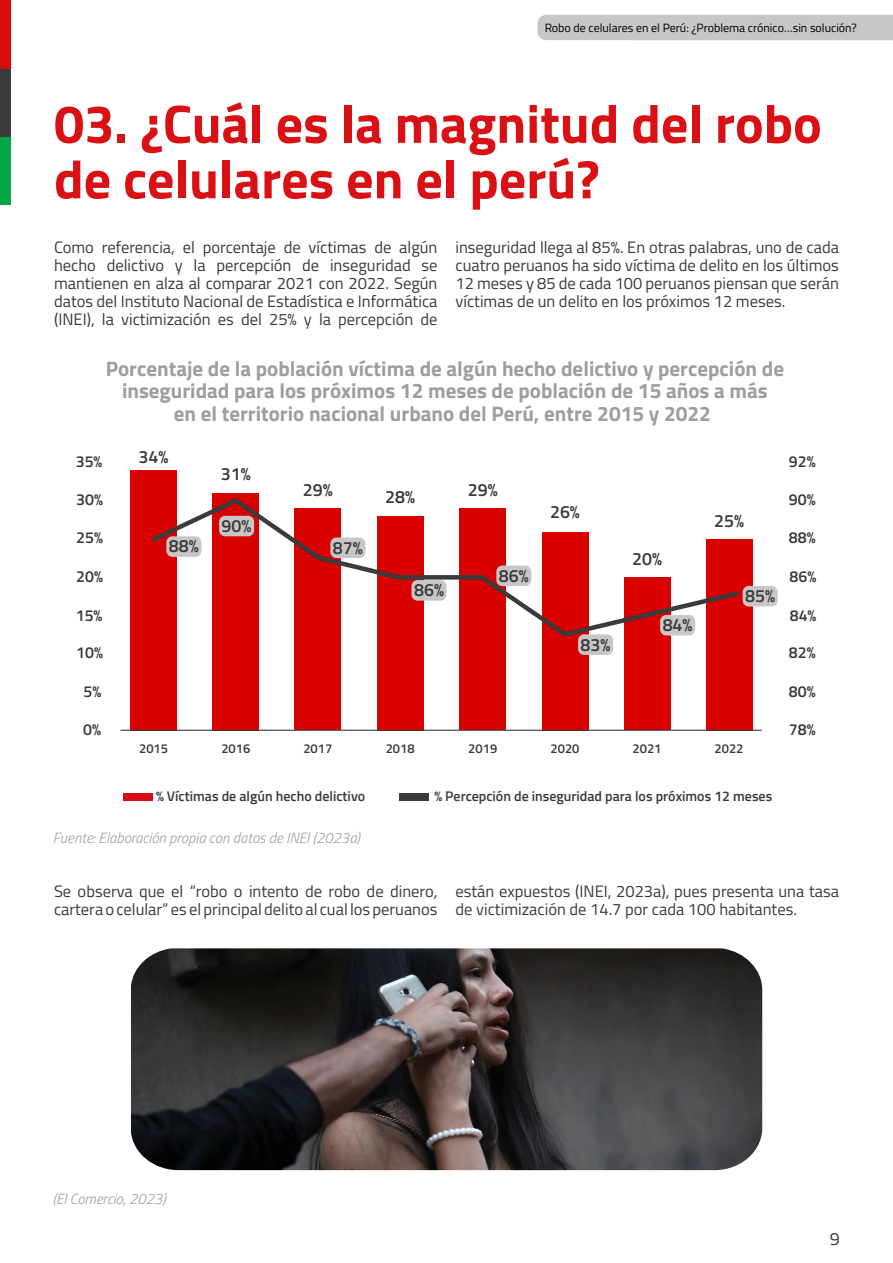
<style>
.page{position:relative;width:893px;height:1263px;background:#fff}
.page>*{position:absolute;margin:0;border:0;box-sizing:border-box;transform-origin:0 0}
.t1{font:700 54px/55.5px "Titillium Web";color:#d91115}
.t2{font:700 21px/22.5px "Titillium Web";color:#9e9e9e;text-align:center}
.t3{font:18px "Titillium Web";color:#3a3a3a}
.t4{font:600 17.85px "Titillium Web";color:#3b3b3b}
.t5{font:16.5px/18px "Titillium Web";color:#3a3a3a;text-align:justify}
.t6{font:600 15.9px "Titillium Web";color:#3b3b3b}
.t7{font:italic 300 14.85px "Titillium Web";color:#9e9e9e}
.t8{font:600 13.95px "Titillium Web";color:#3b3b3b}
.t9{font:600 12.9px "Titillium Web";color:#3b3b3b}
.t10{font:12px "Titillium Web";color:#000}
</style>
<div class="page">
<div style="left:0;top:136px;width:10px;height:68px;background:#05a645"></div>
<div style="left:0;top:68px;width:10px;height:68px;background:#3b3b3b"></div>
<div style="left:0;top:0;width:10px;height:68px;background:#d90d0d"></div>
<div style="left:537px;top:15px;width:356px;height:25px;background:#c8c7c7"></div>
<img style="left:131px;top:948px;width:631px;height:222px">
<div style="left:123px;top:793px;width:29px;height:7px;background:#d60f17"></div>
<div style="left:400px;top:793px;width:29px;height:7px;background:#3b3b3b"></div>
<div style="left:130px;top:470px;width:47px;height:260px;background:#d90000"></div>
<div style="left:213px;top:493px;width:46px;height:237px;background:#d90000"></div>
<div style="left:295px;top:509px;width:46px;height:221px;background:#d90000"></div>
<div style="left:377px;top:516px;width:46px;height:214px;background:#d90000"></div>
<div style="left:460px;top:509px;width:46px;height:221px;background:#d90000"></div>
<div style="left:542px;top:532px;width:46px;height:198px;background:#d90000"></div>
<div style="left:624px;top:577px;width:46px;height:153px;background:#d90000"></div>
<div style="left:706px;top:539px;width:46px;height:191px;background:#d90000"></div>
<svg style="left:151px;top:495px;width:588px;height:144px"></svg>
<hr style="left:121px;top:730px;width:641px;height:1px;background:#3b3b3b">
<div style="left:166px;top:536px;width:35px;height:21px;background:#c7c7c7;border-radius:6px"></div>
<div style="left:219px;top:516px;width:35px;height:20px;background:#c7c7c7;border-radius:6px"></div>
<div style="left:330px;top:537px;width:35px;height:21px;background:#c7c7c7;border-radius:6px"></div>
<div style="left:411px;top:580px;width:35px;height:21px;background:#c7c7c7;border-radius:6px"></div>
<div style="left:496px;top:565px;width:35px;height:21px;background:#c7c7c7;border-radius:6px"></div>
<div style="left:578px;top:634px;width:35px;height:21px;background:#c7c7c7;border-radius:6px"></div>
<div style="left:660px;top:615px;width:35px;height:20px;background:#c7c7c7;border-radius:6px"></div>
<div style="left:743px;top:586px;width:35px;height:20px;background:#c7c7c7;border-radius:6px"></div>
<p class="t10" style="left:545px;top:19px;width:314px">Robo de celulares en el Perú: ¿Problema crónico…sin solución?</p>
<p class="t10" style="left:638px;top:19px;width:202px">¿Cómo combatir la extorsión en el Perú?</p>
<h1 class="t1" style="left:54px;top:93px;width:769px">03. ¿Cuál es la magnitud del robo de celulares en el perú?</h1>
<p class="t5" style="left:455px;top:237px;width:385px">inseguridad llega al 85%. En otras palabras, uno de cada cuatro peruanos ha sido víctima de delito en los últimos 12 meses y 85 de cada 100 peruanos piensan que serán víctimas de un delito en los próximos 12 meses.</p>
<p class="t5" style="left:54px;top:237px;width:385px">Como referencia, el porcentaje de víctimas de algún hecho delictivo y la percepción de inseguridad se mantienen en alza al comparar 2021 con 2022. Según datos del Instituto Nacional de Estadística e Informática (INEI), la victimización es del 25% y la percepción de</p>
<p class="t2" style="left:106px;top:356px;width:680px">Porcentaje de la población víctima de algún hecho delictivo y percepción de inseguridad para los próximos 12 meses de población de 15 años a más<br>en el territorio nacional urbano del Perú, entre 2015 y 2022</p>
<p class="t6" style="left:76px;top:450px;width:28px">35%</p>
<p class="t6" style="left:76px;top:487px;width:28px">30%</p>
<p class="t6" style="left:76px;top:526px;width:28px">25%</p>
<p class="t6" style="left:76px;top:565px;width:28px">20%</p>
<p class="t6" style="left:76px;top:603px;width:28px">15%</p>
<p class="t6" style="left:76px;top:640px;width:28px">10%</p>
<p class="t6" style="left:84px;top:679px;width:19px">5%</p>
<p class="t6" style="left:83px;top:718px;width:19px">0%</p>
<p class="t4" style="left:139px;top:443px;width:31px">34%</p>
<p class="t4" style="left:169px;top:533px;width:31px">88%</p>
<p class="t4" style="left:221px;top:461px;width:31px">31%</p>
<p class="t4" style="left:222px;top:512px;width:31px">90%</p>
<p class="t4" style="left:303px;top:476px;width:31px">29%</p>
<p class="t4" style="left:333px;top:534px;width:31px">87%</p>
<p class="t4" style="left:385px;top:484px;width:31px">28%</p>
<p class="t4" style="left:414px;top:577px;width:31px">86%</p>
<p class="t4" style="left:468px;top:476px;width:31px">29%</p>
<p class="t4" style="left:499px;top:563px;width:31px">86%</p>
<p class="t4" style="left:550px;top:499px;width:31px">26%</p>
<p class="t4" style="left:581px;top:631px;width:31px">83%</p>
<p class="t4" style="left:632px;top:545px;width:31px">20%</p>
<p class="t4" style="left:663px;top:611px;width:31px">84%</p>
<p class="t4" style="left:714px;top:507px;width:31px">25%</p>
<p class="t4" style="left:745px;top:582px;width:31px">85%</p>
<p class="t9" style="left:139px;top:739px;width:30px">2015</p>
<p class="t9" style="left:221px;top:739px;width:30px">2016</p>
<p class="t9" style="left:303px;top:739px;width:30px">2017</p>
<p class="t9" style="left:386px;top:739px;width:30px">2018</p>
<p class="t9" style="left:468px;top:739px;width:30px">2019</p>
<p class="t9" style="left:551px;top:739px;width:30px">2020</p>
<p class="t9" style="left:633px;top:739px;width:30px">2021</p>
<p class="t9" style="left:714px;top:739px;width:30px">2022</p>
<p class="t6" style="left:789px;top:450px;width:28px">92%</p>
<p class="t6" style="left:789px;top:487px;width:28px">90%</p>
<p class="t6" style="left:789px;top:526px;width:28px">88%</p>
<p class="t6" style="left:789px;top:565px;width:28px">86%</p>
<p class="t6" style="left:790px;top:603px;width:28px">84%</p>
<p class="t6" style="left:789px;top:640px;width:28px">82%</p>
<p class="t6" style="left:789px;top:679px;width:28px">80%</p>
<p class="t6" style="left:789px;top:718px;width:28px">78%</p>
<p class="t8" style="left:156px;top:785px;width:211px">% Víctimas de algún hecho delictivo</p>
<p class="t8" style="left:434px;top:785px;width:339px">% Percepción de inseguridad para los próximos 12 meses</p>
<p class="t7" style="left:53px;top:827px;width:309px">Fuente: Elaboración propia con datos de INEI (2023a)</p>
<p class="t5" style="left:54px;top:882px;width:385px">Se observa que el “robo o intento de robo de dinero, cartera o celular” es el principal delito al cual los peruanos</p>
<p class="t5" style="left:455px;top:882px;width:385px">están expuestos (INEI, 2023a), pues presenta una tasa de victimización de 14.7 por cada 100 habitantes.</p>
<p class="t7" style="left:53px;top:1188px;width:114px">(El Comercio, 2023)</p>
<p class="t3" style="left:830px;top:1225px;width:12px">9</p>
</div>
